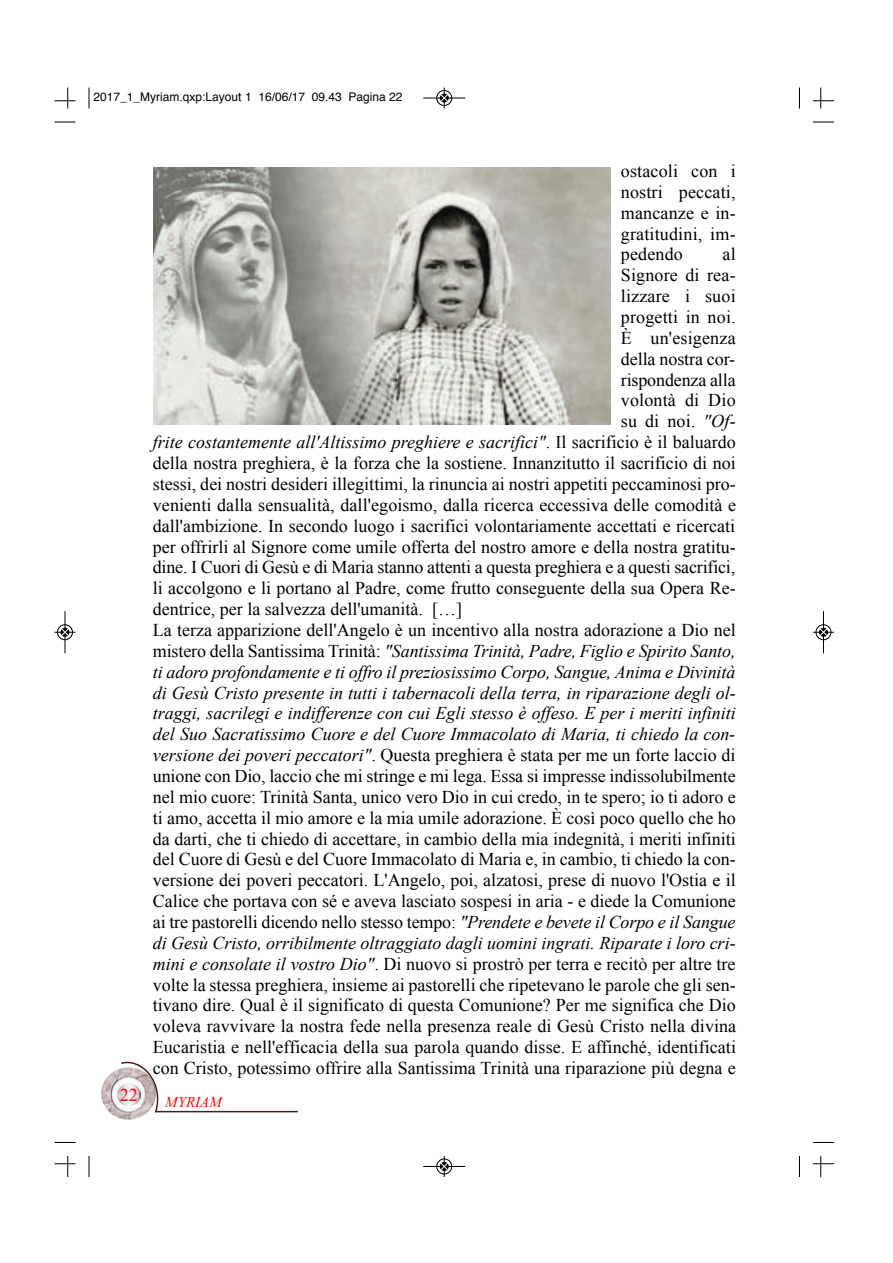
<style>
.page{position:relative;width:893px;height:1263px;background:#fff}
.page>*{position:absolute;margin:0;border:0;box-sizing:border-box;transform-origin:0 0}
.t1{font:18px/20.9px "Times New Roman";color:#000;text-align:justify}
.t2{font:italic 18px "Times New Roman";color:#000}
.t3{font:18px "Times New Roman";color:#f00}
.t4{font:italic 15px "Times New Roman";color:#f00}
.t5{font:12px "Helvetica";color:#000}
.s1{font-style:italic}
.s2{font-style:normal}
</style>
<div class="page">
<hr style="left:155px;top:1111px;width:143px;height:1px;background:#45201b">
<img style="left:101px;top:1068px;width:46px;height:52px">
<img style="left:118px;top:1082px;width:3px;height:24px">
<svg style="left:121px;top:1061px;width:44px;height:52px"></svg>
<img style="left:153px;top:168px;width:457px;height:257px">
<svg style="left:89px;top:87px;width:1px;height:22px"></svg>
<svg style="left:54px;top:122px;width:21px;height:1px"></svg>
<svg style="left:54px;top:87px;width:21px;height:22px"></svg>
<svg style="left:799px;top:87px;width:1px;height:22px"></svg>
<svg style="left:813px;top:122px;width:21px;height:1px"></svg>
<svg style="left:813px;top:87px;width:21px;height:22px"></svg>
<svg style="left:89px;top:1156px;width:1px;height:21px"></svg>
<svg style="left:54px;top:1142px;width:21px;height:1px"></svg>
<svg style="left:54px;top:1156px;width:21px;height:21px"></svg>
<svg style="left:799px;top:1156px;width:1px;height:21px"></svg>
<svg style="left:813px;top:1142px;width:21px;height:1px"></svg>
<svg style="left:813px;top:1156px;width:21px;height:21px"></svg>
<div style="left:436px;top:90px;width:16px;height:16px;border:1px solid #000;border-radius:50%"></div>
<hr style="left:423px;top:98px;width:42px;height:1px;background:#000">
<svg style="left:440px;top:88px;width:8px;height:21px"></svg>
<div style="left:436px;top:1159px;width:16px;height:15px;border:1px solid #000;border-radius:50%"></div>
<hr style="left:423px;top:1166px;width:42px;height:1px;background:#000">
<svg style="left:440px;top:1156px;width:8px;height:21px"></svg>
<div style="left:57px;top:625px;width:16px;height:15px;border:1px solid #000;border-radius:50%"></div>
<hr style="left:65px;top:611px;width:1px;height:42px;background:#000">
<svg style="left:54px;top:629px;width:21px;height:7px"></svg>
<div style="left:815px;top:625px;width:16px;height:15px;border:1px solid #000;border-radius:50%"></div>
<hr style="left:823px;top:611px;width:1px;height:42px;background:#000">
<svg style="left:813px;top:629px;width:21px;height:7px"></svg>
<p class="t5" style="left:93px;top:92px;width:310px">2017_1_Myriam.qxp:Layout 1 16/06/17 09.43 Pagina 22</p>
<p class="t3" style="left:120px;top:1085px;width:19px">22</p>
<p class="t1" style="left:621px;top:161px;width:116px">ostacoli con i nostri peccati, mancanze e in&shy;gratitudini, im&shy;pedendo</p>
<p class="t1" style="left:722px;top:244px;width:15px">al</p>
<p class="t1" style="left:621px;top:265px;width:116px">Signore di rea-</p>
<p class="t1" style="left:621px;top:286px;width:116px">lizzare i suoi</p>
<p class="t1" style="left:621px;top:307px;width:116px">progetti in noi.</p>
<p class="t1" style="left:621px;top:327px;width:116px">È un'esigenza</p>
<p class="t1" style="left:621px;top:348px;width:116px">della nostra cor-</p>
<p class="t1" style="left:621px;top:369px;width:116px">rispondenza alla</p>
<p class="t1" style="left:621px;top:390px;width:116px">volontà di Dio</p>
<p class="t1" style="left:621px;top:411px;width:116px">su di noi. <span class="s1">"Of-</span></p>
<p class="t2" style="left:153px;top:432px;width:584px">frite costantemente all'Altissimo preghiere e sacrifici"<span class="s2">. Il sacrificio è il baluardo</span></p>
<p class="t1" style="left:153px;top:453px;width:584px">della nostra preghiera, è la forza che la sostiene. Innanzitutto il sacrificio di noi</p>
<p class="t1" style="left:153px;top:473px;width:584px">stessi, dei nostri desideri illegittimi, la rinuncia ai nostri appetiti peccaminosi pro-</p>
<p class="t1" style="left:153px;top:494px;width:585px">venienti dalla sensualità, dall'egoismo, dalla ricerca eccessiva delle comodità e</p>
<p class="t1" style="left:153px;top:515px;width:584px">dall'ambizione. In secondo luogo i sacrifici volontariamente accettati e ricercati</p>
<p class="t1" style="left:153px;top:536px;width:584px">per offrirli al Signore come umile offerta del nostro amore e della nostra gratitu-</p>
<p class="t1" style="left:153px;top:557px;width:584px">dine. I Cuori di Gesù e di Maria stanno attenti a questa preghiera e a questi sacrifici,</p>
<p class="t1" style="left:153px;top:578px;width:584px">li accolgono e li portano al Padre, come frutto conseguente della sua Opera Re-</p>
<p class="t1" style="left:153px;top:599px;width:311px">dentrice, per la salvezza dell'umanità. […]</p>
<p class="t1" style="left:153px;top:619px;width:584px">La terza apparizione dell'Angelo è un incentivo alla nostra adorazione a Dio nel</p>
<p class="t2" style="left:153px;top:641px;width:584px"><span class="s2">mistero della Santissima Trinità:</span> "Santissima Trinità, Padre, Figlio e Spirito Santo,</p>
<p class="t2" style="left:153px;top:662px;width:584px">ti adoro profondamente e ti offro il preziosissimo Corpo, Sangue, Anima e Divinità</p>
<p class="t2" style="left:153px;top:683px;width:584px">di Gesù Cristo presente in tutti i tabernacoli della terra, in riparazione degli ol-</p>
<p class="t2" style="left:153px;top:703px;width:584px">traggi, sacrilegi e indifferenze con cui Egli stesso è offeso. E per i meriti infiniti</p>
<p class="t2" style="left:153px;top:724px;width:584px">del Suo Sacratissimo Cuore e del Cuore Immacolato di Maria, ti chiedo la con-</p>
<p class="t1" style="left:153px;top:745px;width:584px"><span class="s1">versione dei poveri peccatori"</span>. Questa preghiera è stata per me un forte laccio di</p>
<p class="t1" style="left:153px;top:766px;width:584px">unione con Dio, laccio che mi stringe e mi lega. Essa si impresse indissolubilmente</p>
<p class="t1" style="left:153px;top:786px;width:584px">nel mio cuore: Trinità Santa, unico vero Dio in cui credo, in te spero; io ti adoro e</p>
<p class="t1" style="left:153px;top:807px;width:584px">ti amo, accetta il mio amore e la mia umile adorazione. È così poco quello che ho</p>
<p class="t1" style="left:153px;top:828px;width:584px">da darti, che ti chiedo di accettare, in cambio della mia indegnità, i meriti infiniti</p>
<p class="t1" style="left:153px;top:849px;width:584px">del Cuore di Gesù e del Cuore Immacolato di Maria e, in cambio, ti chiedo la con-</p>
<p class="t1" style="left:153px;top:870px;width:584px">versione dei poveri peccatori. L'Angelo, poi, alzatosi, prese di nuovo l'Ostia e il</p>
<p class="t1" style="left:153px;top:891px;width:584px">Calice che portava con sé e aveva lasciato sospesi in aria - e diede la Comunione</p>
<p class="t1" style="left:153px;top:912px;width:584px">ai tre pastorelli dicendo nello stesso tempo: <span class="s1">"Prendete e bevete il Corpo e il Sangue</span></p>
<p class="t2" style="left:153px;top:933px;width:584px">di Gesù Cristo, orribilmente oltraggiato dagli uomini ingrati. Riparate i loro cri-</p>
<p class="t1" style="left:153px;top:953px;width:584px"><span class="s1">mini e consolate il vostro Dio"</span>. Di nuovo si prostrò per terra e recitò per altre tre</p>
<p class="t1" style="left:153px;top:974px;width:584px">volte la stessa preghiera, insieme ai pastorelli che ripetevano le parole che gli sen-</p>
<p class="t1" style="left:153px;top:995px;width:584px">tivano dire. Qual è il significato di questa Comunione? Per me significa che Dio</p>
<p class="t1" style="left:153px;top:1016px;width:585px">voleva ravvivare la nostra fede nella presenza reale di Gesù Cristo nella divina</p>
<p class="t1" style="left:153px;top:1037px;width:584px">Eucaristia e nell'efficacia della sua parola quando disse. E affinché, identificati</p>
<p class="t1" style="left:153px;top:1058px;width:584px">con Cristo, potessimo offrire alla Santissima Trinità una riparazione più degna e</p>
<p class="t4" style="left:165px;top:1093px;width:58px">MYRIAM</p>
</div>
